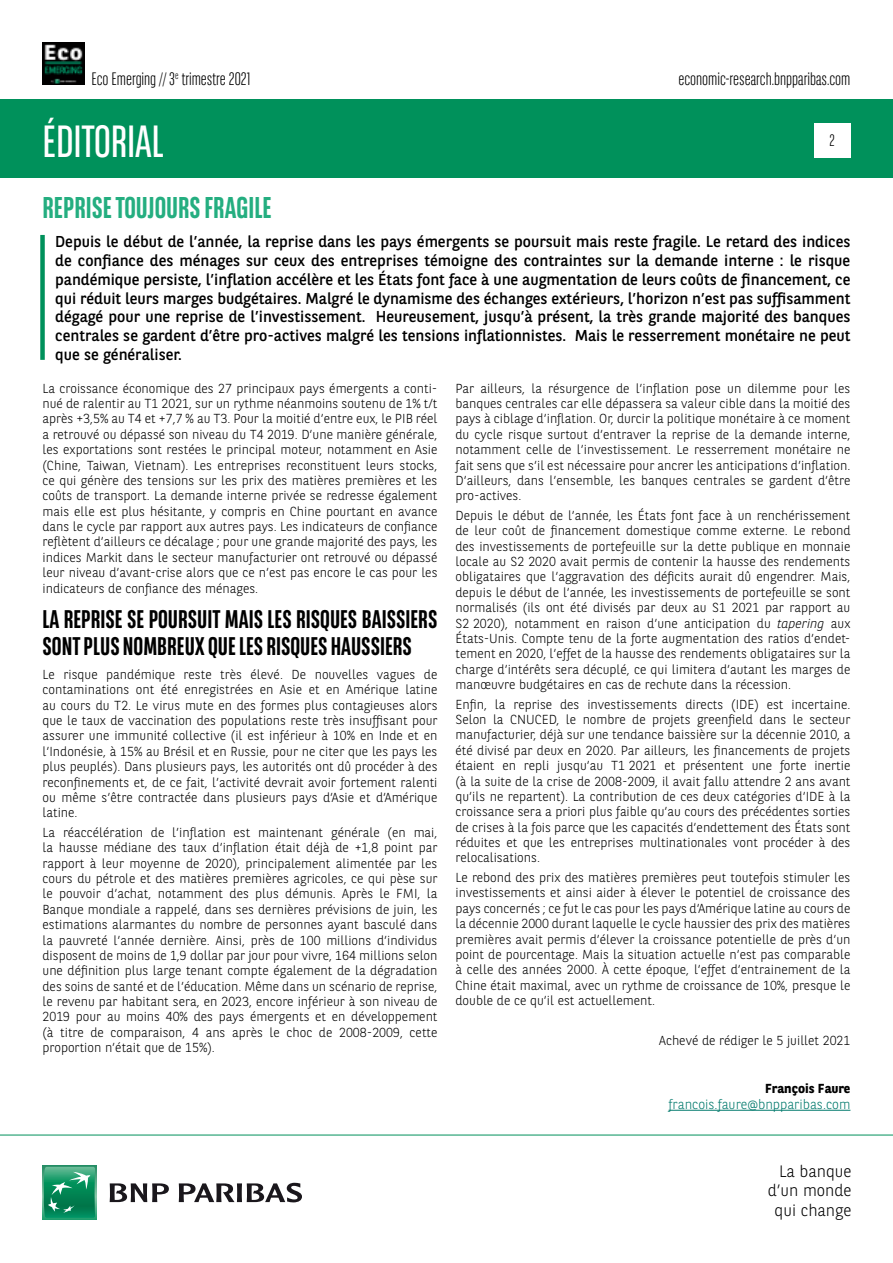
<style>
.page{position:relative;width:893px;height:1263px;background:#fff}
.page>*{position:absolute;margin:0;border:0;box-sizing:border-box;transform-origin:0 0}
.t1{font:45px "BNPP Sans Condensed";color:#fff}
.t2{font:700 30px "BNPP Sans Condensed";color:#24ae80}
.t3{font:700 25.5px/27px "BNPP Sans Condensed";color:#000}
.t4{font:300 18px "BNPP Sans Condensed";color:#000}
.t5{font:300 16.5px/19.8px "BNPP Sans";color:#000;text-align:right}
.t6{font:300 16.5px "BNPP Sans Condensed";color:#000}
.t7{font:15.75px/18.9px "BNPP Sans";color:#000;text-align:justify}
.t8{font:300 13.5px "BNPP Sans";color:#00796c}
.t9{font:300 13.05px/15.3px "BNPP Sans";color:#000;text-align:justify}
.t10{font:700 13.05px "BNPP Sans";color:#000}
.s1{font-style:italic}
</style>
<div class="page">
<img style="left:43px;top:43px;width:42px;height:42px">
<div style="left:1px;top:99px;width:892px;height:78px;background:#00915b"></div>
<svg style="left:43px;top:1166px;width:53px;height:53px"></svg>
<svg style="left:44px;top:1167px;width:51px;height:51px;background:#26996e"></svg>
<svg style="left:110px;top:1183px;width:59px;height:19px"></svg>
<svg style="left:179px;top:1183px;width:123px;height:19px"></svg>
<hr style="left:0;top:1135px;width:893px;height:1px;background:#00915b">
<div style="left:814px;top:123px;width:36px;height:34px;background:#fff"></div>
<div style="left:40px;top:235px;width:5px;height:125px;background:#00915b"></div>
<hr style="left:669px;top:1110px;width:181px;height:1px;background:#00796c">
<h3 class="t4" style="left:91px;top:67px;width:160px">Eco Emerging // 3<sup>e</sup> trimestre 2021</h3>
<h1 class="t1" style="left:43px;top:113px;width:123px">ÉDITORIAL</h1>
<h2 class="t2" style="left:43px;top:190px;width:231px">REPRISE TOUJOURS FRAGILE</h2>
<h3 class="t4" style="left:678px;top:67px;width:174px">economic-research.bnpparibas.com</h3>
<p class="t6" style="left:829px;top:130px;width:7px">2</p>
<p class="t7" style="left:55px;top:231px;width:797px">Depuis le début de l’année, la reprise dans les pays émergents se poursuit mais reste fragile. Le retard des indices de confiance des ménages sur ceux des entreprises témoigne des contraintes sur la demande interne : le risque pandémique persiste, l’inflation accélère et les États font face à une augmentation de leurs coûts de financement, ce qui réduit leurs marges budgétaires. Malgré le dynamisme des échanges extérieurs, l’horizon n’est pas suffisamment dégagé pour une reprise de l’investissement. Heureusement, jusqu’à présent, la très grande majorité des banques centrales se gardent d’être pro-actives malgré les tensions inflationnistes. Mais le resserrement monétaire ne peut que se généraliser.</p>
<p class="t9" style="left:43px;top:380px;width:396px">La croissance économique des 27 principaux pays émergents a conti&shy;nué de ralentir au T1 2021, sur un rythme néanmoins soutenu de 1% t/t après +3,5% au T4 et +7,7 % au T3. Pour la moitié d’entre eux, le PIB réel a retrouvé ou dépassé son niveau du T4 2019. D’une manière générale, les exportations sont restées le principal moteur, notamment en Asie (Chine, Taiwan, Vietnam). Les entreprises reconstituent leurs stocks, ce qui génère des tensions sur les prix des matières premières et les coûts de transport. La demande interne privée se redresse également mais elle est plus hésitante, y compris en Chine pourtant en avance dans le cycle par rapport aux autres pays. Les indicateurs de confiance reflètent d’ailleurs ce décalage ; pour une grande majorité des pays, les indices Markit dans le secteur manufacturier ont retrouvé ou dépassé leur niveau d’avant-crise alors que ce n’est pas encore le cas pour les indicateurs de confiance des ménages.</p>
<h3 class="t3" style="left:43px;top:606px;width:396px">LA REPRISE SE POURSUIT MAIS LES RISQUES BAISSIERS<br>SONT PLUS NOMBREUX QUE LES RISQUES HAUSSIERS</h3>
<p class="t9" style="left:43px;top:666px;width:396px">Le risque pandémique reste très élevé. De nouvelles vagues de contaminations ont été enregistrées en Asie et en Amérique latine au cours du T2. Le virus mute en des formes plus contagieuses alors que le taux de vaccination des populations reste très insuffisant pour assurer une immunité collective (il est inférieur à 10% en Inde et en l’Indonésie, à 15% au Brésil et en Russie, pour ne citer que les pays les plus peuplés). Dans plusieurs pays, les autorités ont dû procéder à des reconfinements et, de ce fait, l’activité devrait avoir fortement ralenti ou même s’être contractée dans plusieurs pays d’Asie et d’Amérique latine.</p>
<p class="t9" style="left:43px;top:824px;width:396px">La réaccélération de l’inflation est maintenant générale (en mai, la hausse médiane des taux d’inflation était déjà de +1,8 point par rapport à leur moyenne de 2020), principalement alimentée par les cours du pétrole et des matières premières agricoles, ce qui pèse sur le pouvoir d’achat, notamment des plus démunis. Après le FMI, la Banque mondiale a rappelé, dans ses dernières prévisions de juin, les estimations alarmantes du nombre de personnes ayant basculé dans la pauvreté l’année dernière. Ainsi, près de 100 millions d’individus disposent de moins de 1,9 dollar par jour pour vivre, 164 millions selon une définition plus large tenant compte également de la dégradation des soins de santé et de l’éducation. Même dans un scénario de reprise, le revenu par habitant sera, en 2023, encore inférieur à son niveau de 2019 pour au moins 40% des pays émergents et en développement (à titre de comparaison, 4 ans après le choc de 2008-2009, cette proportion n’était que de 15%).</p>
<p class="t9" style="left:455px;top:380px;width:396px">Par ailleurs, la résurgence de l’inflation pose un dilemme pour les banques centrales car elle dépassera sa valeur cible dans la moitié des pays à ciblage d’inflation. Or, durcir la politique monétaire à ce moment du cycle risque surtout d’entraver la reprise de la demande interne, notamment celle de l’investissement. Le resserrement monétaire ne fait sens que s’il est nécessaire pour ancrer les anticipations d’inflation.<br>D’ailleurs, dans l’ensemble, les banques centrales se gardent d’être pro-actives.</p>
<p class="t9" style="left:455px;top:507px;width:396px">Depuis le début de l’année, les États font face à un renchérissement de leur coût de financement domestique comme externe. Le rebond des investissements de portefeuille sur la dette publique en monnaie locale au S2 2020 avait permis de contenir la hausse des rendements obligataires que l’aggravation des déficits aurait dû engendrer. Mais, depuis le début de l’année, les investissements de portefeuille se sont normalisés (ils ont été divisés par deux au S1 2021 par rapport au S2 2020), notamment en raison d’une anticipation du <span class="s1">tapering</span> aux États-Unis. Compte tenu de la forte augmentation des ratios d’endet&shy;tement en 2020, l’effet de la hausse des rendements obligataires sur la charge d’intérêts sera décuplé, ce qui limitera d’autant les marges de manœuvre budgétaires en cas de rechute dans la récession.</p>
<p class="t9" style="left:455px;top:696px;width:396px">Enfin, la reprise des investissements directs (IDE) est incertaine.<br>Selon la CNUCED, le nombre de projets greenfield dans le secteur manufacturier, déjà sur une tendance baissière sur la décennie 2010, a été divisé par deux en 2020. Par ailleurs, les financements de projets étaient en repli jusqu’au T1 2021 et présentent une forte inertie (à la suite de la crise de 2008-2009, il avait fallu attendre 2 ans avant qu’ils ne repartent). La contribution de ces deux catégories d’IDE à la croissance sera a priori plus faible qu’au cours des précédentes sorties de crises à la fois parce que les capacités d’endettement des États sont réduites et que les entreprises multinationales vont procéder à des relocalisations.</p>
<p class="t9" style="left:455px;top:869px;width:396px">Le rebond des prix des matières premières peut toutefois stimuler les investissements et ainsi aider à élever le potentiel de croissance des pays concernés ; ce fut le cas pour les pays d’Amérique latine au cours de la décennie 2000 durant laquelle le cycle haussier des prix des matières premières avait permis d’élever la croissance potentielle de près d’un point de pourcentage. Mais la situation actuelle n’est pas comparable à celle des années 2000. À cette époque, l’effet d’entrainement de la Chine était maximal, avec un rythme de croissance de 10%, presque le double de ce qu’il est actuellement.</p>
<p class="t9" style="left:659px;top:1032px;width:193px">Achevé de rédiger le 5 juillet 2021</p>
<p class="t10" style="left:765px;top:1079px;width:87px">François Faure</p>
<p class="t8" style="left:669px;top:1095px;width:183px">francois.faure@bnpparibas.com</p>
<p class="t5" style="left:768px;top:1160px;width:85px">La banque d’un monde qui change</p>
</div>
